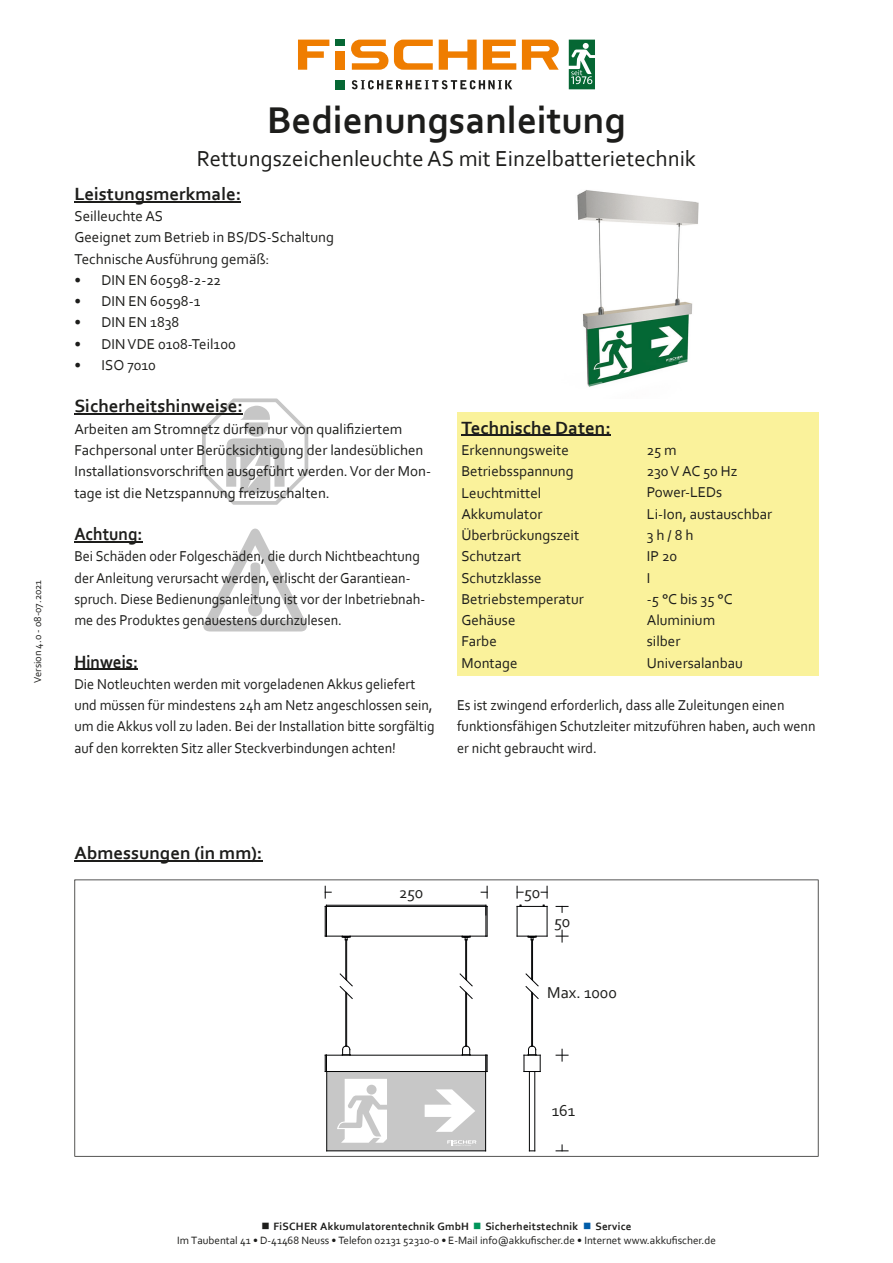
<style>
.page{position:relative;width:893px;height:1263px;background:#fff}
.page>*{position:absolute;margin:0;border:0;box-sizing:border-box;transform-origin:0 0}
.t1{font:700 39px "Corbel";color:#1d1d1b}
.t2{font:22.8px "Corbel";color:#1d1d1b}
.t3{font:700 18.6px "Corbel";color:#1d1d1b}
.t4{font:700 18.6px "Corbel";color:#1d1d1b;scale:.92 1}
.t5{font:16.5px "Corbel";color:#1d1d1b}
.t6{font:15px/21.3px "Corbel";color:#1d1d1b}
.t7{font:15px/21.3px "Corbel";color:#1d1d1b;scale:.95 1}
.t8{font:11.1px/14.2px "Corbel";color:#1d1d1b;text-align:center}
.t9{font:10.5px "Corbel";color:#1d1d1b}
.s1{font-weight:700}
.s2{color:#00955a}
.s3{color:#005da9}
</style>
<div class="page">
<div style="left:335px;top:40px;width:10px;height:6px;background:#066734"></div>
<svg style="left:298px;top:40px;width:31px;height:30px"></svg>
<div style="left:335px;top:51px;width:10px;height:19px;background:#ef7d00"></div>
<svg style="left:351px;top:40px;width:37px;height:30px"></svg>
<svg style="left:394px;top:40px;width:39px;height:30px"></svg>
<svg style="left:439px;top:40px;width:38px;height:30px"></svg>
<svg style="left:483px;top:40px;width:33px;height:30px"></svg>
<svg style="left:522px;top:40px;width:37px;height:30px"></svg>
<div style="left:335px;top:80px;width:10px;height:9px;background:#066734"></div>
<svg style="left:352px;top:80px;width:160px;height:9px"></svg>
<svg style="left:569px;top:40px;width:26px;height:49px"></svg>
<svg style="left:202px;top:398px;width:106px;height:107px"></svg>
<svg style="left:203px;top:529px;width:104px;height:102px"></svg>
<div style="left:248px;top:603px;width:14px;height:13px;background:#c6c6c6;border-radius:7px"></div>
<hr style="left:74px;top:201px;width:167px;height:1px;background:#1d1d1b">
<hr style="left:74px;top:414px;width:169px;height:1px;background:#1d1d1b">
<hr style="left:74px;top:541px;width:68px;height:1px;background:#1d1d1b">
<div style="left:457px;top:412px;width:362px;height:263px;background:#faf29b"></div>
<hr style="left:461px;top:435px;width:150px;height:1px;background:#1d1d1b">
<hr style="left:74px;top:669px;width:64px;height:1px;background:#1d1d1b">
<hr style="left:74px;top:860px;width:188px;height:1px;background:#1d1d1b">
<svg style="left:74px;top:879px;width:745px;height:278px"></svg>
<div style="left:327px;top:1071px;width:159px;height:79px;background:#c7c7c7"></div>
<svg style="left:447px;top:1140px;width:29px;height:6px"></svg>
<svg style="left:337px;top:1079px;width:50px;height:64px"></svg>
<svg style="left:425px;top:1089px;width:50px;height:43px"></svg>
<hr style="left:327px;top:1150px;width:159px;height:1px;background:#020304">
<hr style="left:325px;top:906px;width:1px;height:30px;background:#020304">
<hr style="left:326px;top:905px;width:1px;height:31px;background:#020304">
<hr style="left:326px;top:1071px;width:1px;height:80px;background:#020304">
<hr style="left:345px;top:992px;width:1px;height:54px;background:#020304">
<hr style="left:345px;top:940px;width:1px;height:39px;background:#020304">
<hr style="left:346px;top:993px;width:1px;height:53px;background:#020304">
<hr style="left:346px;top:940px;width:1px;height:40px;background:#020304">
<hr style="left:326px;top:1071px;width:160px;height:1px;background:#020304">
<svg style="left:325px;top:1055px;width:2px;height:17px"></svg>
<hr style="left:326px;top:1055px;width:160px;height:1px;background:#020304">
<hr style="left:465px;top:992px;width:1px;height:54px;background:#020304">
<hr style="left:465px;top:940px;width:1px;height:39px;background:#020304">
<hr style="left:466px;top:993px;width:1px;height:53px;background:#020304">
<hr style="left:466px;top:940px;width:1px;height:40px;background:#020304">
<hr style="left:485px;top:1071px;width:1px;height:80px;background:#020304">
<hr style="left:486px;top:905px;width:1px;height:31px;background:#020304">
<hr style="left:487px;top:906px;width:1px;height:30px;background:#020304">
<svg style="left:486px;top:1055px;width:2px;height:17px"></svg>
<hr style="left:326px;top:936px;width:160px;height:1px;background:#020304">
<hr style="left:326px;top:906px;width:160px;height:1px;background:#020304">
<hr style="left:326px;top:905px;width:160px;height:1px;background:#020304">
<hr style="left:517px;top:906px;width:1px;height:30px;background:#020304">
<hr style="left:529px;top:1071px;width:1px;height:80px;background:#020304">
<hr style="left:531px;top:992px;width:1px;height:54px;background:#020304">
<hr style="left:531px;top:940px;width:1px;height:39px;background:#020304">
<hr style="left:532px;top:993px;width:1px;height:53px;background:#020304">
<hr style="left:532px;top:940px;width:1px;height:40px;background:#020304">
<hr style="left:534px;top:1071px;width:1px;height:80px;background:#020304">
<hr style="left:547px;top:906px;width:1px;height:30px;background:#020304">
<hr style="left:517px;top:936px;width:30px;height:1px;background:#020304">
<hr style="left:517px;top:906px;width:30px;height:1px;background:#020304">
<svg style="left:462px;top:937px;width:9px;height:3px"></svg>
<svg style="left:342px;top:937px;width:9px;height:3px"></svg>
<svg style="left:342px;top:1046px;width:9px;height:10px"></svg>
<svg style="left:462px;top:1046px;width:9px;height:10px"></svg>
<svg style="left:528px;top:937px;width:9px;height:3px"></svg>
<svg style="left:524px;top:1046px;width:17px;height:26px"></svg>
<svg style="left:481px;top:886px;width:7px;height:12px"></svg>
<svg style="left:325px;top:886px;width:6px;height:12px"></svg>
<svg style="left:517px;top:886px;width:6px;height:12px"></svg>
<svg style="left:541px;top:886px;width:7px;height:12px"></svg>
<svg style="left:556px;top:906px;width:12px;height:6px"></svg>
<svg style="left:556px;top:930px;width:12px;height:12px"></svg>
<svg style="left:556px;top:1145px;width:12px;height:6px"></svg>
<svg style="left:556px;top:1049px;width:12px;height:12px"></svg>
<svg style="left:340px;top:974px;width:12px;height:25px"></svg>
<svg style="left:460px;top:974px;width:12px;height:25px"></svg>
<svg style="left:526px;top:974px;width:12px;height:25px"></svg>
<img style="left:577px;top:190px;width:122px;height:197px">
<p class="t9" style="left:31px;top:683px;width:105px;rotate:-90deg">Version 4.0 - 08-07.2021</p>
<h1 class="t1" style="left:267px;top:96px;width:360px">Bedienungsanleitung</h1>
<h2 class="t2" style="left:197px;top:144px;width:501px">Rettungszeichenleuchte AS mit Einzelbatterietechnik</h2>
<p class="t3" style="left:74px;top:182px;width:168px">Leistungsmerkmale:</p>
<p class="t6" style="left:74px;top:205px;width:261px">Seilleuchte AS<br>Geeignet zum Betrieb in BS/DS-Schaltung<br>Technische Ausführung gemäß:</p>
<p class="t6" style="left:74px;top:269px;width:148px">• DIN EN 60598-2-22</p>
<p class="t6" style="left:74px;top:290px;width:127px">• DIN EN 60598-1</p>
<p class="t6" style="left:74px;top:311px;width:106px">• DIN EN 1838</p>
<p class="t6" style="left:74px;top:333px;width:163px">• DIN VDE 0108-Teil100</p>
<p class="t6" style="left:74px;top:354px;width:83px">• ISO 7010</p>
<p class="t3" style="left:74px;top:395px;width:170px">Sicherheitshinweise:</p>
<p class="t6" style="left:74px;top:418px;width:358px">Arbeiten am Stromnetz dürfen nur von qualifiziertem Fachpersonal unter Berücksichtigung der landesüblichen Installationsvorschriften ausgeführt werden. Vor der Mon&shy;tage ist die Netzspannung freizuschalten.</p>
<p class="t4" style="left:74px;top:522px;width:75px">Achtung:</p>
<p class="t7" style="left:74px;top:545px;width:371px">Bei Schäden oder Folgeschäden, die durch Nichtbeachtung der Anleitung verursacht werden, erlischt der Garantiean&shy;spruch. Diese Bedienungsanleitung ist vor der Inbetriebnah&shy;me des Produktes genauestens durchzulesen.</p>
<p class="t3" style="left:461px;top:416px;width:151px">Technische Daten:</p>
<p class="t6" style="left:461px;top:439px;width:124px">Erkennungsweite<br>Betriebsspannung<br>Leuchtmittel<br>Akkumulator<br>Überbrückungszeit<br>Schutzart<br>Schutzklasse<br>Betriebstemperatur<br>Gehäuse<br>Farbe<br>Montage</p>
<p class="t6" style="left:647px;top:439px;width:127px">25 m<br>230 V AC 50 Hz<br>Power-LEDs<br>Li-Ion, austauschbar<br>3 h / 8 h<br>IP 20<br>I<br>-5 °C bis 35 °C<br>Aluminium<br>silber</p>
<p class="t4" style="left:74px;top:650px;width:71px">Hinweis:</p>
<p class="t6" style="left:647px;top:651px;width:98px">Universalanbau</p>
<p class="t7" style="left:74px;top:673px;width:381px">Die Notleuchten werden mit vorgeladenen Akkus geliefert und müssen für mindestens 24h am Netz angeschlossen sein, um die Akkus voll zu laden. Bei der Installation bitte sorgfältig auf den korrekten Sitz aller Steckverbindungen achten!</p>
<p class="t7" style="left:457px;top:694px;width:379px">Es ist zwingend erforderlich, dass alle Zuleitungen einen funktionsfähigen Schutzleiter mitzuführen haben, auch wenn er nicht gebraucht wird.</p>
<p class="t3" style="left:74px;top:841px;width:190px">Abmessungen (in mm):</p>
<p class="t5" style="left:399px;top:883px;width:26px">250</p>
<p class="t5" style="left:524px;top:883px;width:18px">50</p>
<p class="t5" style="left:554px;top:911px;width:18px">50</p>
<p class="t5" style="left:547px;top:982px;width:71px">Max. 1000</p>
<p class="t5" style="left:552px;top:1100px;width:25px">161</p>
<p class="t8" style="left:177px;top:1218px;width:540px">■ <span class="s1">FiSCHER Akkumulatorentechnik GmbH</span> <span class="s2">■</span> <span class="s1">Sicherheitstechnik</span> <span class="s3">■</span> <span class="s1">Service<br></span>Im Taubental 41 • D-41468 Neuss • Telefon 02131 52310-0 • E-Mail info@akkufischer.de • Internet www.akkufischer.de</p>
</div>
